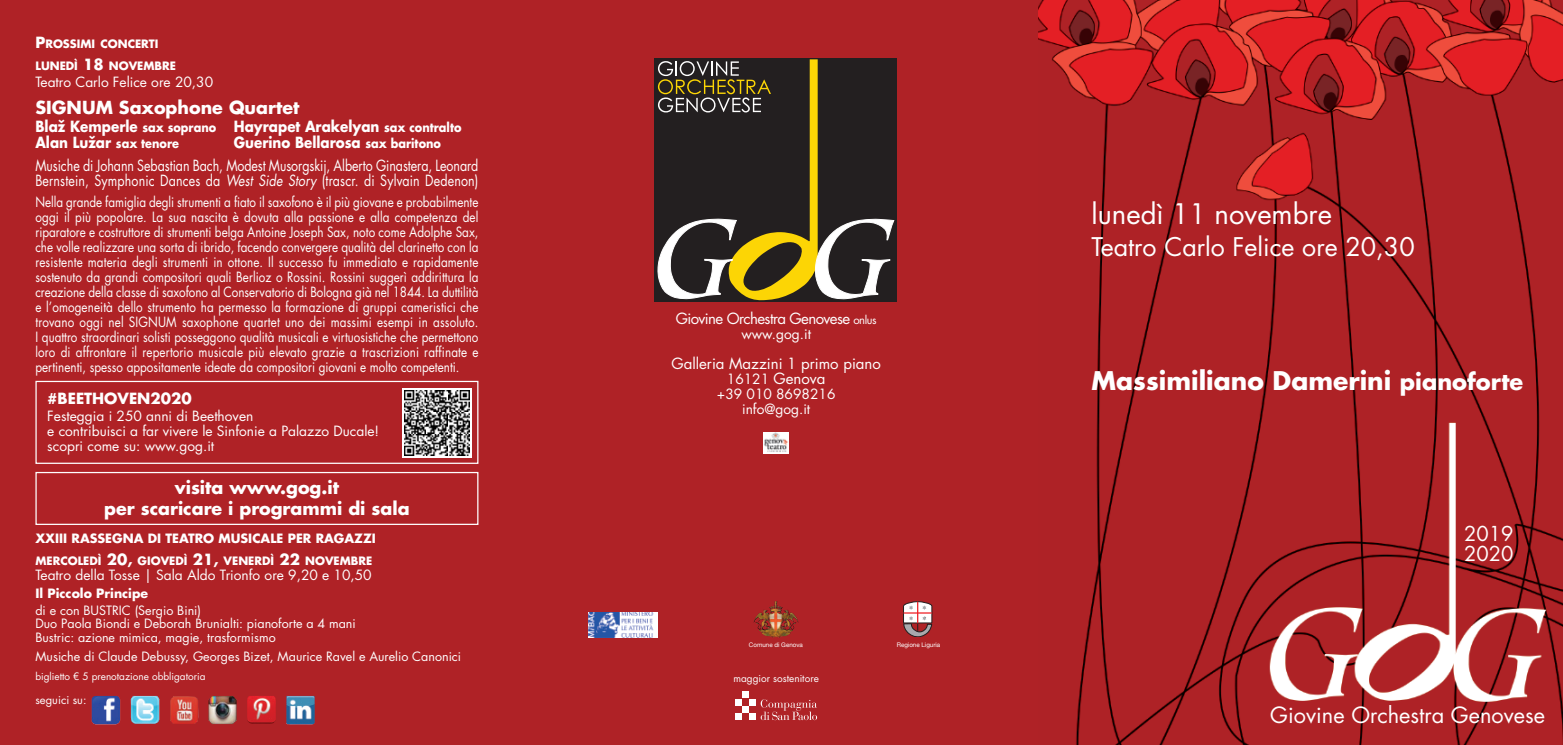
<style>
.page{position:relative;width:1563px;height:745px;background:#fff}
.page>*{position:absolute;margin:0;border:0;box-sizing:border-box;transform-origin:0 0}
.t1{font:27.5px "Futura Std";color:#fff}
.t2{font:700 25px "Futura Std";color:#fff}
.t3{font:25px "Futura Std";color:#fff}
.t4{font:21.75px "Futura Std";color:#fff}
.t5{font:20px/20px "Futura Std";color:#fff}
.t6{font:700 17.5px/21px "Futura Std";color:#fff;text-align:center}
.t7{font:15px/22.5px "Futura Std";letter-spacing:-.005em;color:#fff;scale:.83 1}
.t8{font:700 15px/16.2px "Futura Std";color:#fff;scale:.9 1}
.t9{font:15px/15px "Futura Std";letter-spacing:-.005em;color:#fff;text-align:center}
.t10{font:15px "Futura Std";letter-spacing:-.04em;color:#fff}
.t11{font:700 15px "Futura Std";color:#fff}
.t12{font:13.75px/15px "Futura Std";color:#fff;text-align:justify;scale:.85 1}
.t13{font:13.75px/15px "Futura Std";color:#fff;text-align:center}
.t14{font:12.5px/13.8px "Futura Std";color:#fff}
.t15{font:700 12.5px "Futura Std";color:#fff}
.t16{font:700 11.25px/22.5px "Futura Std";color:#fff}
.t17{font:11.25px "Futura Std";color:#fff}
.t18{font:10px "Futura Std";color:#fff}
.t19{font:6.25px "Helvetica Neue";color:#fff}
.s1{font-size:15px}
.s2{font-size:12.5px}
.s3{font-weight:700}
.s4{font-weight:700;font-size:12.5px}
.s5{font-style:italic}
.s6{font-size:11.25px}
.s7{font-size:13.75px}
.s8{font-size:22.5px}
</style>
<div class="page">
<div style="left:0;top:0;width:1058px;height:744px;background:#af2226"></div>
<img style="left:1038px;top:0;width:525px;height:744px">
<div style="left:655px;top:59px;width:242px;height:242px;background:#231f20"></div>
<svg style="left:657px;top:59px;width:237px;height:242px"></svg>
<img style="left:589px;top:612px;width:69px;height:24px">
<img style="left:756px;top:614px;width:35px;height:23px">
<svg style="left:903px;top:601px;width:29px;height:35px"></svg>
<div style="left:742px;top:706px;width:7px;height:6px;background:#fff"></div>
<div style="left:742px;top:691px;width:7px;height:6px;background:#fff"></div>
<div style="left:735px;top:698px;width:6px;height:7px;background:#fff"></div>
<svg style="left:735px;top:713px;width:6px;height:6px"></svg>
<div style="left:749px;top:698px;width:7px;height:7px;background:#fff"></div>
<div style="left:749px;top:713px;width:7px;height:6px;background:#fff"></div>
<svg style="left:760px;top:699px;width:57px;height:20px"></svg>
<img style="left:763px;top:432px;width:25px;height:21px">
<img style="left:92px;top:696px;width:28px;height:27px">
<img style="left:130px;top:695px;width:29px;height:28px">
<img style="left:170px;top:696px;width:29px;height:27px">
<img style="left:208px;top:696px;width:29px;height:27px">
<img style="left:247px;top:696px;width:29px;height:27px">
<img style="left:286px;top:696px;width:29px;height:28px">
<div style="left:35px;top:471px;width:443px;height:53px;border:1px solid #fff"></div>
<div style="left:35px;top:380px;width:443px;height:83px;border:1px solid #fff"></div>
<svg style="left:402px;top:388px;width:70px;height:69px"></svg>
<img style="left:404px;top:390px;width:65px;height:65px">
<p class="t16" style="left:35px;top:33px;width:142px"><span class="s1">P</span>ROSSIMI CONCERTI<br>LUNEDÌ <span class="s1">18</span> NOVEMBRE</p>
<p class="t13" style="left:35px;top:75px;width:179px">Teatro Carlo Felice ore 20,30</p>
<p class="t6" style="left:35px;top:99px;width:266px">SIGNUM Saxophone Quartet</p>
<p class="t8" style="left:35px;top:119px;width:475px">Blaž Kemperle <span class="s2">sax soprano</span> Hayrapet Arakelyan <span class="s2">sax contralto<br></span>Alan Lužar <span class="s2">sax tenore</span></p>
<p class="t7" style="left:35px;top:132px;width:535px;text-indent:198px"><span class="s3">Guerino Bellarosa</span> <span class="s4">sax baritono<br></span>Musiche di Johann Sebastian Bach, Modest Musorgskij, Alberto Ginastera, Leonard</p>
<p class="t7" style="left:35px;top:170px;width:535px">Bernstein, Symphonic Dances da <span class="s5">West Side Story</span> (trascr. di Sylvain Dedenon)</p>
<p class="t12" style="left:35px;top:195px;width:523px">Nella grande famiglia degli strumenti a fiato il saxofono è il più giovane e probabilmente oggi il più popolare. La sua nascita è dovuta alla passione e alla competenza del riparatore e costruttore di strumenti belga Antoine Joseph Sax, noto come Adolphe Sax, che volle realizzare una sorta di ibrido, facendo convergere qualità del clarinetto con la resistente materia degli strumenti in ottone. Il successo fu immediato e rapidamente sostenuto da grandi compositori quali Berlioz o Rossini. Rossini suggerì addirittura la creazione della classe di saxofono al Conservatorio di Bologna già nel 1844. La duttilità e l’omogeneità dello strumento ha permesso la formazione di gruppi cameristici che trovano oggi nel SIGNUM saxophone quartet uno dei massimi esempi in assoluto.<br>I quattro straordinari solisti posseggono qualità musicali e virtuosistiche che permettono loro di affrontare il repertorio musicale più elevato grazie a trascrizioni raffinate e pertinenti, spesso appositamente ideate da compositori giovani e molto competenti.</p>
<p class="t11" style="left:47px;top:391px;width:146px">#BEETHOVEN2020</p>
<p class="t13" style="left:47px;top:409px;width:333px;text-align:left">Festeggia i 250 anni di Beethoven<br>e contribuisci a far vivere le Sinfonie a Palazzo Ducale! scopri come su: www.gog.it</p>
<p class="t6" style="left:104px;top:478px;width:307px">visita www.gog.it<br>per scaricare i programmi di sala</p>
<p class="t15" style="left:35px;top:532px;width:342px">XXIII RASSEGNA DI TEATRO MUSICALE PER RAGAZZI</p>
<p class="t16" style="left:35px;top:549px;width:338px">MERCOLEDÌ <span class="s1">20,</span> GIOVEDÌ <span class="s1">21,</span> VENERDÌ <span class="s1">22</span> NOVEMBRE</p>
<p class="t13" style="left:35px;top:568px;width:338px">Teatro della Tosse | Sala Aldo Trionfo ore 9,20 e 10,50</p>
<p class="t15" style="left:35px;top:587px;width:114px">Il Piccolo Principe</p>
<p class="t14" style="left:35px;top:604px;width:322px">di e con BUSTRIC (Sergio Bini)<br>Duo Paola Biondi e Deborah Brunialti: pianoforte a 4 mani<br>Bustric: azione mimica, magie, trasformismo</p>
<p class="t14" style="left:35px;top:650px;width:427px">Musiche di Claude Debussy, Georges Bizet, Maurice Ravel e Aurelio Canonici</p>
<p class="t18" style="left:35px;top:671px;width:171px">biglietto € 5 prenotazione obbligatoria</p>
<p class="t17" style="left:35px;top:694px;width:53px">seguici su:</p>
<p class="t10" style="left:676px;top:312px;width:202px">Giovine Orchestra Genovese <span class="s6">onlus</span></p>
<p class="t13" style="left:741px;top:328px;width:71px">www.gog.it</p>
<p class="t9" style="left:671px;top:357px;width:211px">Galleria Mazzini 1 primo piano<br><span class="s7">16121</span> Genova</p>
<p class="t13" style="left:717px;top:388px;width:120px">+39 010 8698216 info@gog.it</p>
<p class="t19" style="left:749px;top:640px;width:55px">Comune di Genova</p>
<p class="t19" style="left:897px;top:640px;width:45px">Regione Liguria</p>
<p class="t18" style="left:733px;top:673px;width:87px">maggior sostenitore</p>
<h1 class="t1" style="left:1091px;top:201px;width:242px">lunedì 11 novembre</h1>
<h2 class="t3" style="left:1091px;top:236px;width:325px">Teatro Carlo Felice ore 20,30</h2>
<h2 class="t2" style="left:1091px;top:368px;width:433px">Massimiliano Damerini <span class="s8">pianoforte</span></h2>
<h3 class="t5" style="left:1464px;top:525px;width:51px">2019<br>2020</h3>
<h3 class="t4" style="left:1270px;top:704px;width:276px">Giovine Orchestra Genovese</h3>
</div>
